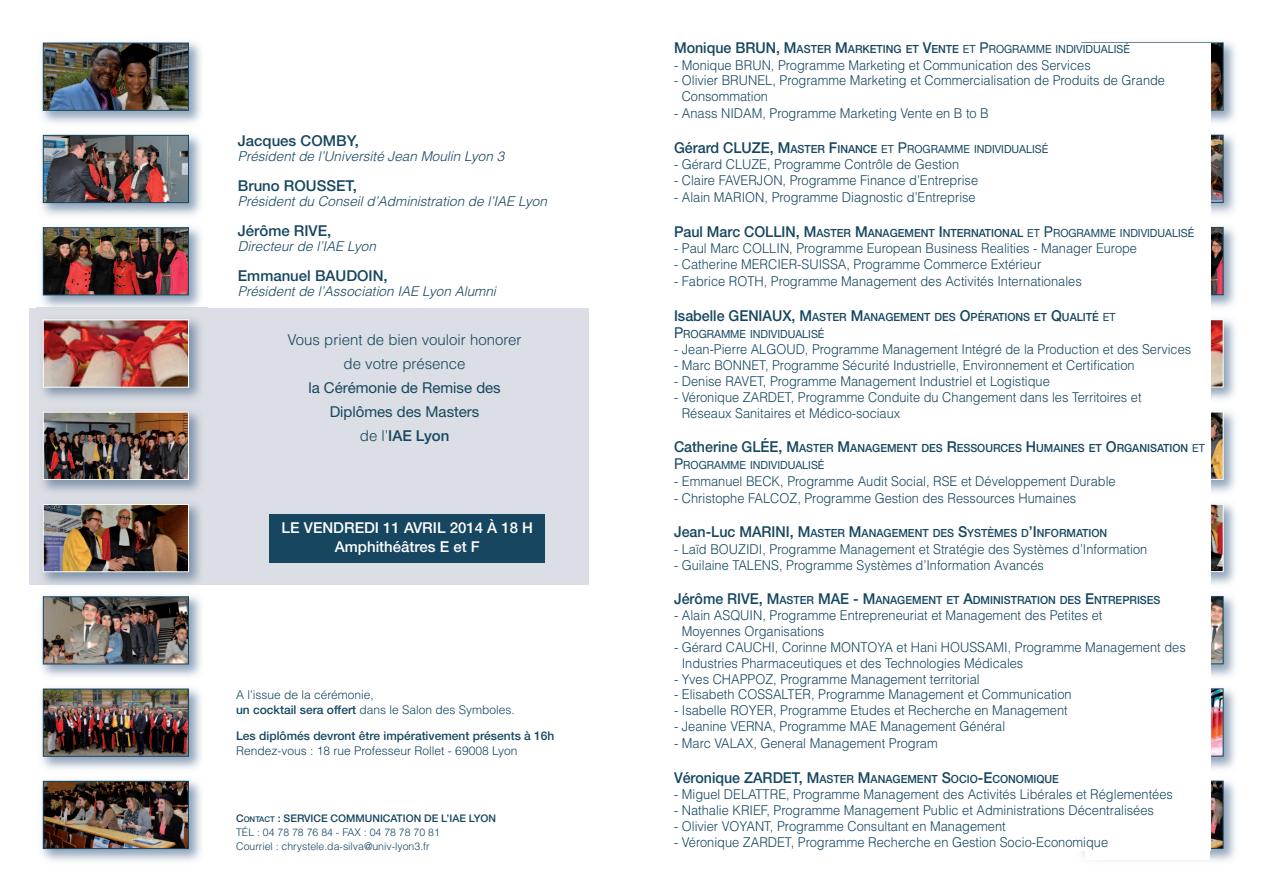
<style>
.page{position:relative;width:1263px;height:893px;background:#fff}
.page>*{position:absolute;margin:0;border:0;box-sizing:border-box;transform-origin:0 0}
.t1{font:500 15px "Helvetica Neue";color:#164660}
.t2{font:15px/24px "Helvetica Neue";color:#164660;text-align:center}
.t3{font:300 15px/24px "Helvetica";color:#164660;text-align:center}
.t4{font:500 15px/19.5px "Helvetica Neue";color:#fff;text-align:center}
.t5{font:300 13.5px/15.9px "Helvetica";color:#164660;scale:.95 1}
.t6{font:italic 300 13.5px "Helvetica";color:#164660}
.t7{font:italic 300 13.5px "Helvetica";color:#164660}
.t8{font:300 12px/15.3px "Helvetica";color:#164660}
.t9{font:500 12px "Helvetica Neue";color:#164660}
.t10{font:500 11.25px/17.4px "Helvetica Neue";color:#164660;scale:.95 1}
.t11{font:11.25px "Helvetica Neue";color:#164660;scale:.95 1}
.t12{font:300 10.5px/13.8px "Helvetica";color:#164660}
.t13{font:500 10.5px "Helvetica Neue";color:#164660}
.s1{font-family:"Helvetica";font-weight:300}
.s2{font-weight:500}
.s3{font-family:"Helvetica Neue";font-weight:500}
.s4{font-size:7.8px}
.s5{font-weight:500;font-size:15px}
.s6{font-size:15px}
.s7{font-weight:400}
.s8{font-weight:400;font-size:15px}
</style>
<div class="page">
<img style="left:1081px;top:41px;width:154px;height:820px">
<img style="left:1210px;top:321px;width:11px;height:64px">
<img style="left:1210px;top:414px;width:11px;height:64px">
<img style="left:1210px;top:506px;width:11px;height:64px">
<img style="left:1210px;top:598px;width:11px;height:64px">
<img style="left:1210px;top:229px;width:11px;height:64px">
<img style="left:1210px;top:45px;width:11px;height:64px">
<img style="left:1210px;top:137px;width:11px;height:63px">
<img style="left:1210px;top:690px;width:11px;height:64px">
<img style="left:1210px;top:783px;width:11px;height:64px">
<div style="left:30px;top:308px;width:559px;height:276px;background:#dbdee4"></div>
<img style="left:36px;top:41px;width:171px;height:820px">
<img style="left:45px;top:322px;width:142px;height:64px">
<div style="left:43px;top:320px;width:146px;height:68px;border:1px solid #fff"></div>
<img style="left:45px;top:414px;width:142px;height:64px">
<div style="left:43px;top:412px;width:146px;height:68px;border:1px solid #fff"></div>
<img style="left:45px;top:506px;width:142px;height:64px">
<div style="left:43px;top:504px;width:146px;height:68px;border:1px solid #fff"></div>
<img style="left:45px;top:598px;width:142px;height:64px">
<div style="left:43px;top:596px;width:146px;height:68px;border:1px solid #164660"></div>
<img style="left:45px;top:229px;width:142px;height:64px">
<div style="left:43px;top:227px;width:146px;height:68px;border:1px solid #164660"></div>
<img style="left:45px;top:45px;width:142px;height:64px">
<div style="left:43px;top:43px;width:146px;height:68px;border:1px solid #164660"></div>
<img style="left:45px;top:137px;width:142px;height:64px">
<div style="left:43px;top:135px;width:146px;height:68px;border:1px solid #164660"></div>
<img style="left:45px;top:691px;width:142px;height:64px">
<div style="left:43px;top:689px;width:146px;height:68px;border:1px solid #164660"></div>
<img style="left:45px;top:783px;width:142px;height:64px">
<div style="left:43px;top:781px;width:146px;height:68px;border:1px solid #164660"></div>
<div style="left:269px;top:514px;width:276px;height:49px;background:#164660"></div>
<div style="left:1085px;top:840px;width:124px;height:20px;background:#fff"></div>
<div style="left:674px;top:43px;width:536px;height:807px;background:#fff"></div>
<p class="t1" style="left:238px;top:135px;width:123px">Jacques COMBY,</p>
<p class="t6" style="left:238px;top:147px;width:271px">Président de l’Université Jean Moulin Lyon 3</p>
<p class="t1" style="left:238px;top:180px;width:121px">Bruno ROUSSET,</p>
<p class="t6" style="left:238px;top:192px;width:314px">Président du Conseil d’Administration de l’IAE Lyon</p>
<p class="t1" style="left:238px;top:225px;width:95px">Jérôme RIVE,</p>
<p class="t6" style="left:238px;top:237px;width:143px">Directeur de l’IAE Lyon</p>
<p class="t1" style="left:238px;top:270px;width:151px">Emmanuel BAUDOIN,</p>
<p class="t7" style="left:238px;top:282px;width:260px">Président de l’Association IAE Lyon Alumni</p>
<p class="t3" style="left:288px;top:328px;width:235px">Vous prient de bien vouloir honorer de votre présence</p>
<p class="t2" style="left:308px;top:377px;width:194px">la Cérémonie de Remise des<br>Diplômes des Masters<br><span class="s1">de l’</span><span class="s2">IAE Lyon</span></p>
<p class="t4" style="left:282px;top:519px;width:253px">LE VENDREDI 11 AVRIL 2014 À 18 H<br>Amphithéâtres E et F</p>
<p class="t8" style="left:236px;top:687px;width:280px">A l’issue de la cérémonie,<br><span class="s3">un cocktail sera offert</span> dans le Salon des Symboles.</p>
<p class="t9" style="left:236px;top:731px;width:320px">Les diplômés devront être impérativement présents à 16h</p>
<p class="t8" style="left:236px;top:743px;width:283px">Rendez-vous : 18 rue Professeur Rollet - 69008 Lyon</p>
<p class="t13" style="left:236px;top:815px;width:261px">C<span class="s4">ONTACT</span> : SERVICE COMMUNICATION DE L’IAE LYON</p>
<p class="t12" style="left:236px;top:825px;width:205px">TÉL : 04 78 78 76 84 - FAX : 04 78 78 70 81<br>Courriel : chrystele.da-silva@univ-lyon3.fr</p>
<p class="t11" style="left:674px;top:45px;width:481px"><span class="s5">Monique BRUN, M</span><span class="s2">ASTER</span> <span class="s5">M</span><span class="s2">ARKETING ET</span> <span class="s5">V</span><span class="s2">ENTE</span> ET <span class="s6">P</span>ROGRAMME INDIVIDUALISÉ</p>
<p class="t5" style="left:674px;top:57px;width:440px">- Monique BRUN, Programme Marketing et Communication des Services</p>
<p class="t5" style="left:682px;top:73px;width:510px;text-indent:-8px">- Olivier BRUNEL, Programme Marketing et Commercialisation de Produits de Grande<br>Consommation</p>
<p class="t5" style="left:674px;top:105px;width:333px">- Anass NIDAM, Programme Marketing Vente en B to B</p>
<p class="t11" style="left:674px;top:145px;width:395px"><span class="s5">Gérard CLUZE, M</span><span class="s2">ASTER</span> <span class="s5">F</span><span class="s2">INANCE</span> ET <span class="s6">P</span>ROGRAMME INDIVIDUALISÉ</p>
<p class="t5" style="left:674px;top:156px;width:302px">- Gérard CLUZE, Programme Contrôle de Gestion</p>
<p class="t5" style="left:674px;top:172px;width:322px">- Claire FAVERJON, Programme Finance d’Entreprise</p>
<p class="t5" style="left:674px;top:189px;width:319px">- Alain MARION, Programme Diagnostic d’Entreprise</p>
<p class="t10" style="left:674px;top:225px;width:549px"><span class="s6">Paul Marc COLLIN, M</span>ASTER <span class="s6">M</span>ANAGEMENT <span class="s6">I</span>NTERNATIONAL <span class="s7">ET</span> <span class="s8">P</span><span class="s7">ROGRAMME INDIVIDUALISÉ</span></p>
<p class="t5" style="left:674px;top:240px;width:489px">- Paul Marc COLLIN, Programme European Business Realities - Manager Europe</p>
<p class="t5" style="left:674px;top:256px;width:388px">- Catherine MERCIER-SUISSA, Programme Commerce Extérieur</p>
<p class="t5" style="left:674px;top:273px;width:431px">- Fabrice ROTH, Programme Management des Activités Internationales</p>
<p class="t10" style="left:674px;top:309px;width:466px"><span class="s6">Isabelle GENIAUX, M</span>ASTER <span class="s6">M</span>ANAGEMENT DES <span class="s6">O</span>PÉRATIONS ET <span class="s6">Q</span>UALITÉ <span class="s7">ET<br></span><span class="s8">P</span><span class="s7">ROGRAMME INDIVIDUALISÉ</span></p>
<p class="t5" style="left:674px;top:341px;width:546px">- Jean-Pierre ALGOUD, Programme Management Intégré de la Production et des Services</p>
<p class="t5" style="left:674px;top:357px;width:486px">- Marc BONNET, Programme Sécurité Industrielle, Environnement et Certification</p>
<p class="t5" style="left:674px;top:373px;width:397px">- Denise RAVET, Programme Management Industriel et Logistique</p>
<p class="t5" style="left:682px;top:389px;width:486px;text-indent:-8px">- Véronique ZARDET, Programme Conduite du Changement dans les Territoires et<br>Réseaux Sanitaires et Médico-sociaux</p>
<p class="t10" style="left:674px;top:440px;width:560px"><span class="s6">Catherine GLÉE, M</span>ASTER <span class="s6">M</span>ANAGEMENT DES <span class="s6">R</span>ESSOURCES <span class="s6">H</span>UMAINES ET <span class="s6">O</span>RGANISATION <span class="s7">ET<br></span><span class="s8">P</span><span class="s7">ROGRAMME INDIVIDUALISÉ</span></p>
<p class="t5" style="left:674px;top:473px;width:466px">- Emmanuel BECK, Programme Audit Social, RSE et Développement Durable</p>
<p class="t5" style="left:674px;top:490px;width:425px">- Christophe FALCOZ, Programme Gestion des Ressources Humaines</p>
<p class="t10" style="left:674px;top:526px;width:458px"><span class="s6">Jean-Luc MARINI, M</span>ASTER <span class="s6">M</span>ANAGEMENT DES <span class="s6">S</span>YSTÈMES D<span class="s6">’I</span>NFORMATION</p>
<p class="t5" style="left:674px;top:541px;width:500px">- Laïd BOUZIDI, Programme Management et Stratégie des Systèmes d’Information</p>
<p class="t5" style="left:674px;top:557px;width:391px">- Guilaine TALENS, Programme Systèmes d’Information Avancés</p>
<p class="t10" style="left:674px;top:592px;width:514px"><span class="s6">Jérôme RIVE, M</span>ASTER <span class="s6">MAE - M</span>ANAGEMENT ET <span class="s6">A</span>DMINISTRATION DES <span class="s6">E</span>NTREPRISES</p>
<p class="t5" style="left:682px;top:607px;width:444px;text-indent:-8px">- Alain ASQUIN, Programme Entrepreneuriat et Management des Petites et<br>Moyennes Organisations</p>
<p class="t5" style="left:682px;top:639px;width:532px;text-indent:-8px">- Gérard CAUCHI, Corinne MONTOYA et Hani HOUSSAMI, Programme Management des<br>Industries Pharmaceutiques et des Technologies Médicales</p>
<p class="t5" style="left:674px;top:671px;width:323px">- Yves CHAPPOZ, Programme Management territorial</p>
<p class="t5" style="left:674px;top:686px;width:420px">- Elisabeth COSSALTER, Programme Management et Communication</p>
<p class="t5" style="left:674px;top:702px;width:416px">- Isabelle ROYER, Programme Etudes et Recherche en Management</p>
<p class="t5" style="left:674px;top:718px;width:350px">- Jeanine VERNA, Programme MAE Management Général</p>
<p class="t5" style="left:674px;top:735px;width:279px">- Marc VALAX, General Management Program</p>
<p class="t10" style="left:674px;top:771px;width:407px"><span class="s6">Véronique ZARDET, M</span>ASTER <span class="s6">M</span>ANAGEMENT <span class="s6">S</span>OCIO<span class="s6">-E</span>CONOMIQUE</p>
<p class="t5" style="left:674px;top:786px;width:527px">- Miguel DELATTRE, Programme Management des Activités Libérales et Réglementées</p>
<p class="t5" style="left:674px;top:802px;width:507px">- Nathalie KRIEF, Programme Management Public et Administrations Décentralisées</p>
<p class="t5" style="left:674px;top:818px;width:351px">- Olivier VOYANT, Programme Consultant en Management</p>
<p class="t5" style="left:674px;top:834px;width:458px">- Véronique ZARDET, Programme Recherche en Gestion Socio-Economique</p>
</div>
